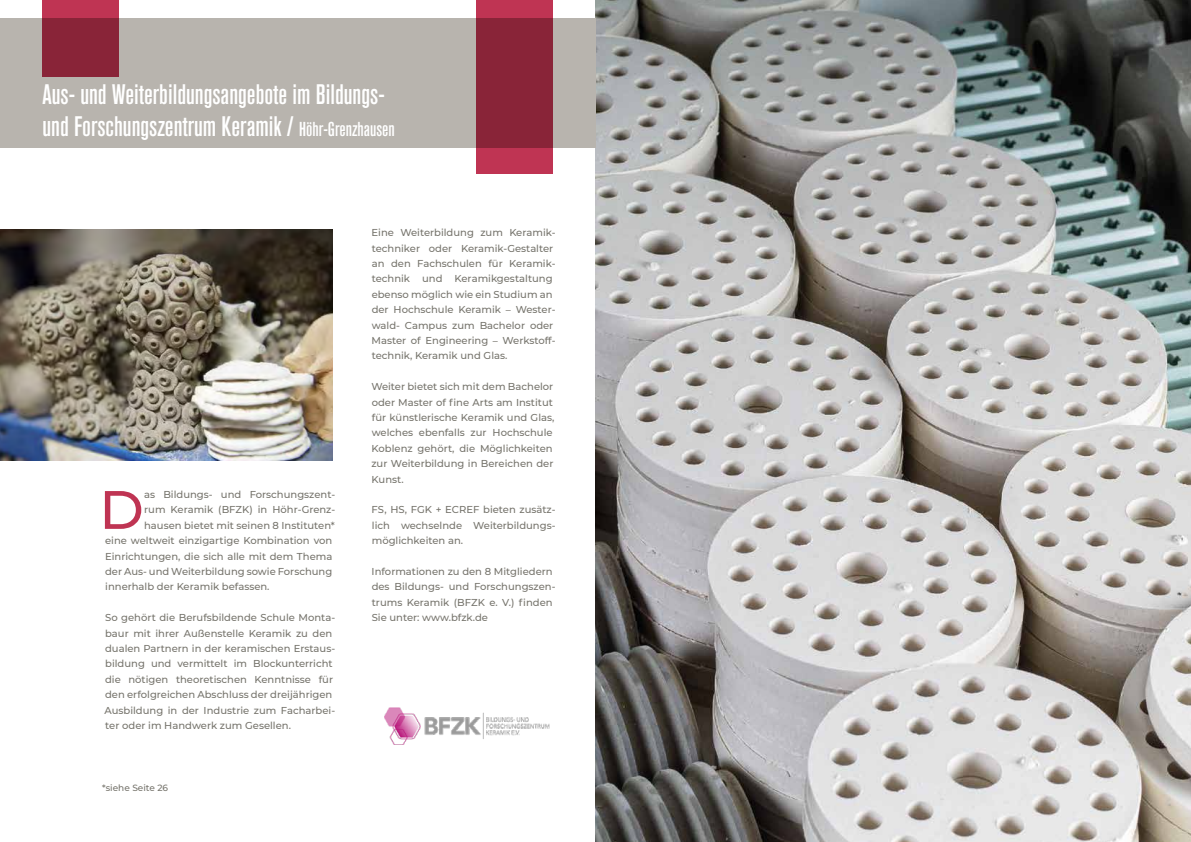
<style>
.page{position:relative;width:1191px;height:842px;background:#fff}
.page>*{position:absolute;margin:0;border:0;box-sizing:border-box;transform-origin:0 0}
.t1{font:500 54px "Montserrat";color:#bf3453}
.t2{font:28px/32px "Akzidenz Grotesk BQ Md Cnd Alt";color:#fff}
.t3{font:500 10px/15.4px "Montserrat";color:#76746c}
.t4{font:500 9px "Montserrat";color:#76746c}
.s1{font-size:20px}
</style>
<div class="page">
<img style="left:595px;top:0;width:596px;height:842px">
<img style="left:0;top:229px;width:333px;height:231px">
<div style="left:0;top:18px;width:595px;height:130px;background:#b8b4ae"></div>
<svg style="left:43px;top:0;width:76px;height:77px;background:#95273e"></svg>
<svg style="left:476px;top:0;width:77px;height:174px;background:#96283e"></svg>
<img style="left:384px;top:708px;width:166px;height:36px">
<h2 class="t2" style="left:43px;top:78px;width:354px">Aus- und Weiterbildungsangebote im Bildungs&shy;und Forschungszentrum Keramik / <span class="s1">Höhr-Grenzhausen</span></h2>
<h1 class="t1" style="left:99px;top:472px;width:46px">D</h1>
<p class="t3" style="left:144px;top:486px;width:192px">as Bildungs- und Forschungszent-</p>
<p class="t3" style="left:144px;top:502px;width:192px">rum Keramik (BFZK) in Höhr-Grenz-</p>
<p class="t3" style="left:144px;top:517px;width:192px">hausen bietet mit seinen 8 Instituten*</p>
<p class="t3" style="left:105px;top:533px;width:229px">eine weltweit einzigartige Kombination von</p>
<p class="t3" style="left:105px;top:548px;width:229px">Einrichtungen, die sich alle mit dem Thema</p>
<p class="t3" style="left:105px;top:563px;width:229px">der Aus- und Weiterbildung sowie Forschung</p>
<p class="t3" style="left:105px;top:579px;width:166px">innerhalb der Keramik befassen.</p>
<p class="t3" style="left:104px;top:610px;width:232px">So gehört die Berufsbildende Schule Monta&shy;baur mit ihrer Außenstelle Keramik zu den dualen Partnern in der keramischen Erstaus&shy;bildung und vermittelt im Blockunterricht die nötigen theoretischen Kenntnisse für den erfolgreichen Abschluss der dreijährigen Ausbildung in der Industrie zum Facharbei&shy;ter oder im Handwerk zum Gesellen.</p>
<p class="t4" style="left:102px;top:781px;width:68px">*siehe Seite 26</p>
<p class="t3" style="left:371px;top:225px;width:185px">Eine Weiterbildung zum Keramik&shy;techniker oder Keramik-Gestalter an den Fachschulen für Keramik&shy;technik und Keramikgestaltung ebenso möglich wie ein Studium an der Hochschule Keramik – Wester&shy;wald- Campus zum Bachelor oder<br>Master of Engineering – Werkstoff&shy;technik, Keramik und Glas.</p>
<p class="t3" style="left:371px;top:379px;width:184px">Weiter bietet sich mit dem Bachelor oder Master of fine Arts am Institut für künstlerische Keramik und Glas, welches ebenfalls zur Hochschule<br>Koblenz gehört, die Möglichkeiten zur Weiterbildung in Bereichen der<br>Kunst.</p>
<p class="t3" style="left:371px;top:502px;width:185px;text-align:justify">FS, HS, FGK + ECREF bieten zusätz&shy;lich wechselnde Weiterbildungs&shy;möglichkeiten an.</p>
<p class="t3" style="left:371px;top:563px;width:185px">Informationen zu den 8 Mitgliedern des Bildungs- und Forschungszen&shy;trums Keramik (BFZK e. V.) finden<br>Sie unter: www.bfzk.de</p>
</div>
